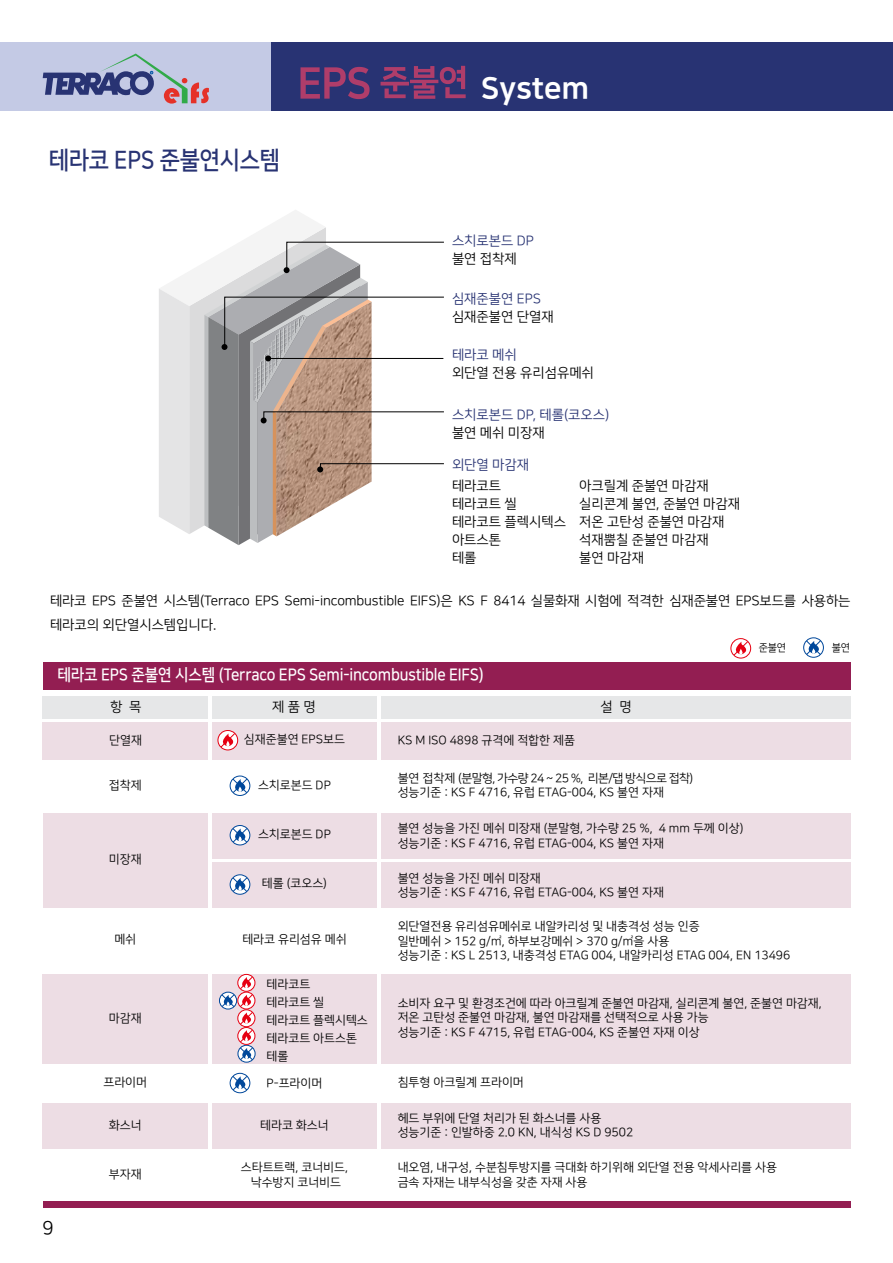
<style>
.page{position:relative;width:893px;height:1263px;background:#fff}
.page>*{position:absolute;margin:0;border:0;box-sizing:border-box;transform-origin:0 0}
.t1{font:30px "Nanum Square OTFEB";color:#fff}
.t2{font:24.75px "Nanum Square OTFB";letter-spacing:-.01em;color:#283373;scale:.9 1}
.t3{font:18.75px "Nanum Square OTFR";color:#000}
.t4{font:16.5px "Nanum Square OTFB";letter-spacing:-.01em;color:#fff;scale:.9 1}
.t5{font:13.5px/18px "Nanum Square OTFR";color:#000}
.t6{font:13.5px "Nanum Square OTFR";color:#283373}
.t7{font:12px/14.4px "Nanum Square OTFR";color:#000}
.t8{font:10.5px "Nanum Square OTFR";color:#000}
</style>
<div class="page">
<div style="left:0;top:43px;width:893px;height:68px;background:#283373"></div>
<div style="left:0;top:43px;width:270px;height:68px;background:#c4cae5"></div>
<svg style="left:43px;top:54px;width:166px;height:50px"></svg>
<div style="left:43px;top:1201px;width:807px;height:6px;background:#931e52"></div>
<div style="left:43px;top:662px;width:807px;height:27px;background:#931e52"></div>
<svg style="left:159px;top:210px;width:285px;height:335px"></svg>
<svg style="left:730px;top:638px;width:21px;height:21px"></svg>
<svg style="left:803px;top:637px;width:21px;height:21px"></svg>
<svg style="left:300px;top:66px;width:166px;height:33px"></svg>
<div style="left:43px;top:696px;width:165px;height:22px;background:#e6e7e8"></div>
<div style="left:212px;top:696px;width:165px;height:22px;background:#e6e7e8"></div>
<div style="left:381px;top:696px;width:469px;height:22px;background:#e6e7e8"></div>
<div style="left:212px;top:1103px;width:165px;height:46px;background:#eddde4"></div>
<div style="left:381px;top:1103px;width:469px;height:46px;background:#eddde4"></div>
<div style="left:43px;top:1103px;width:165px;height:46px;background:#eddde4"></div>
<div style="left:43px;top:722px;width:165px;height:37px;background:#eddde4"></div>
<div style="left:212px;top:722px;width:165px;height:37px;background:#eddde4"></div>
<div style="left:381px;top:722px;width:469px;height:37px;background:#eddde4"></div>
<svg style="left:218px;top:730px;width:21px;height:21px"></svg>
<svg style="left:230px;top:775px;width:21px;height:21px"></svg>
<div style="left:381px;top:813px;width:469px;height:45px;background:#eddde4"></div>
<div style="left:381px;top:862px;width:469px;height:45px;background:#eddde4"></div>
<div style="left:212px;top:813px;width:165px;height:45px;background:#eddde4"></div>
<div style="left:212px;top:862px;width:165px;height:45px;background:#eddde4"></div>
<div style="left:43px;top:813px;width:165px;height:94px;background:#eddde4"></div>
<svg style="left:230px;top:825px;width:21px;height:21px"></svg>
<svg style="left:230px;top:874px;width:21px;height:21px"></svg>
<svg style="left:230px;top:1073px;width:21px;height:20px"></svg>
<div style="left:212px;top:974px;width:165px;height:89px;background:#eddde4"></div>
<div style="left:43px;top:974px;width:165px;height:89px;background:#eddde4"></div>
<div style="left:381px;top:974px;width:469px;height:89px;background:#eddde4"></div>
<svg style="left:219px;top:974px;width:37px;height:89px"></svg>
<h2 class="t2" style="left:49px;top:147px;width:259px">테라코 EPS 준불연시스템</h2>
<h1 class="t1" style="left:481px;top:73px;width:110px">System</h1>
<p class="t6" style="left:452px;top:234px;width:83px">스치로본드 DP</p>
<p class="t5" style="left:452px;top:250px;width:66px">불연 접착제</p>
<p class="t6" style="left:452px;top:292px;width:90px">심재준불연 EPS</p>
<p class="t5" style="left:452px;top:308px;width:103px">심재준불연 단열재</p>
<p class="t6" style="left:452px;top:348px;width:66px">테라코 메쉬</p>
<p class="t5" style="left:452px;top:364px;width:143px">외단열 전용 유리섬유메쉬</p>
<p class="t6" style="left:452px;top:408px;width:159px">스치로본드 DP, 테롤(코오스)</p>
<p class="t5" style="left:452px;top:424px;width:94px">불연 메쉬 미장재</p>
<p class="t6" style="left:452px;top:458px;width:79px">외단열 마감재</p>
<p class="t5" style="left:452px;top:477px;width:115px">테라코트<br>테라코트 씰 테라코트 플렉시텍스 아트스톤<br>테롤</p>
<p class="t5" style="left:579px;top:477px;width:162px">아크릴계 준불연 마감재 실리콘계 불연, 준불연 마감재 저온 고탄성 준불연 마감재 석재뿜칠 준불연 마감재<br>불연 마감재</p>
<p class="t5" style="left:50px;top:589px;width:802px;line-height:24px">테라코 EPS 준불연 시스템(Terraco EPS Semi-incombustible EIFS)은 KS F 8414 실물화재 시험에 적격한 심재준불연 EPS보드를 사용하는 테라코의 외단열시스템입니다.</p>
<p class="t8" style="left:759px;top:642px;width:29px">준불연</p>
<p class="t8" style="left:832px;top:642px;width:20px">불연</p>
<h3 class="t4" style="left:58px;top:666px;width:475px">테라코 EPS 준불연 시스템 (Terraco EPS Semi-incombustible EIFS)</h3>
<p class="t5" style="left:110px;top:698px;width:33px">항 목</p>
<p class="t5" style="left:272px;top:698px;width:45px">제 품 명</p>
<p class="t5" style="left:600px;top:698px;width:33px">설 명</p>
<p class="t7" style="left:109px;top:734px;width:34px">단열재</p>
<p class="t7" style="left:244px;top:733px;width:102px">심재준불연 EPS보드</p>
<p class="t7" style="left:109px;top:778px;width:34px">접착제</p>
<p class="t7" style="left:398px;top:771px;width:297px">불연 접착제 (분말형, 가수량 24 ~ 25 %, 리본/댑 방식으로 접착) 성능기준 : KS F 4716, 유럽 ETAG-004, KS 불연 자재</p>
<p class="t7" style="left:398px;top:733px;width:179px">KS M ISO 4898 규격에 적합한 제품</p>
<p class="t7" style="left:258px;top:778px;width:74px">스치로본드 DP</p>
<p class="t7" style="left:109px;top:852px;width:34px">미장재</p>
<p class="t7" style="left:258px;top:827px;width:74px">스치로본드 DP</p>
<p class="t7" style="left:262px;top:876px;width:67px">테롤 (코오스)</p>
<p class="t7" style="left:114px;top:932px;width:23px">메쉬</p>
<p class="t7" style="left:242px;top:932px;width:106px">테라코 유리섬유 메쉬</p>
<p class="t7" style="left:109px;top:1011px;width:34px">마감재</p>
<p class="t7" style="left:267px;top:975px;width:103px;line-height:18px">테라코트<br>테라코트 씰 테라코트 플렉시텍스 테라코트 아트스톤 테롤</p>
<p class="t7" style="left:398px;top:822px;width:347px">불연 성능을 가진 메쉬 미장재 (분말형, 가수량 25 %, 4 mm 두께 이상) 성능기준 : KS F 4716, 유럽 ETAG-004, KS 불연 자재</p>
<p class="t7" style="left:398px;top:871px;width:268px">불연 성능을 가진 메쉬 미장재<br>성능기준 : KS F 4716, 유럽 ETAG-004, KS 불연 자재</p>
<p class="t7" style="left:398px;top:919px;width:394px">외단열전용 유리섬유메쉬로 내알카리성 및 내충격성 성능 인증<br>일반메쉬 &gt; 152 g/㎡, 하부보강메쉬 &gt; 370 g/㎡을 사용<br>성능기준 : KS L 2513, 내충격성 ETAG 004, 내알카리성 ETAG 004, EN 13496</p>
<p class="t7" style="left:398px;top:996px;width:426px">소비자 요구 및 환경조건에 따라 아크릴계 준불연 마감재, 실리콘계 불연, 준불연 마감재, 저온 고탄성 준불연 마감재, 불연 마감재를 선택적으로 사용 가능<br>성능기준 : KS F 4715, 유럽 ETAG-004, KS 준불연 자재 이상</p>
<p class="t7" style="left:103px;top:1075px;width:45px">프라이머</p>
<p class="t7" style="left:267px;top:1076px;width:57px">P-프라이머</p>
<p class="t7" style="left:398px;top:1075px;width:128px">침투형 아크릴계 프라이머</p>
<p class="t7" style="left:109px;top:1118px;width:34px">화스너</p>
<p class="t7" style="left:260px;top:1118px;width:70px">테라코 화스너</p>
<p class="t7" style="left:398px;top:1111px;width:237px">헤드 부위에 단열 처리가 된 화스너를 사용 성능기준 : 인발하중 2.0 KN, 내식성 KS D 9502</p>
<h3 class="t3" style="left:43px;top:1218px;width:13px">9</h3>
<p class="t7" style="left:109px;top:1167px;width:34px">부자재</p>
<p class="t7" style="left:241px;top:1161px;width:109px;text-align:center">스타트트랙, 코너비드, 낙수방지 코너비드</p>
<p class="t7" style="left:398px;top:1161px;width:381px">내오염, 내구성, 수분침투방지를 극대화 하기위해 외단열 전용 악세사리를 사용 금속 자재는 내부식성을 갖춘 자재 사용</p>
</div>
